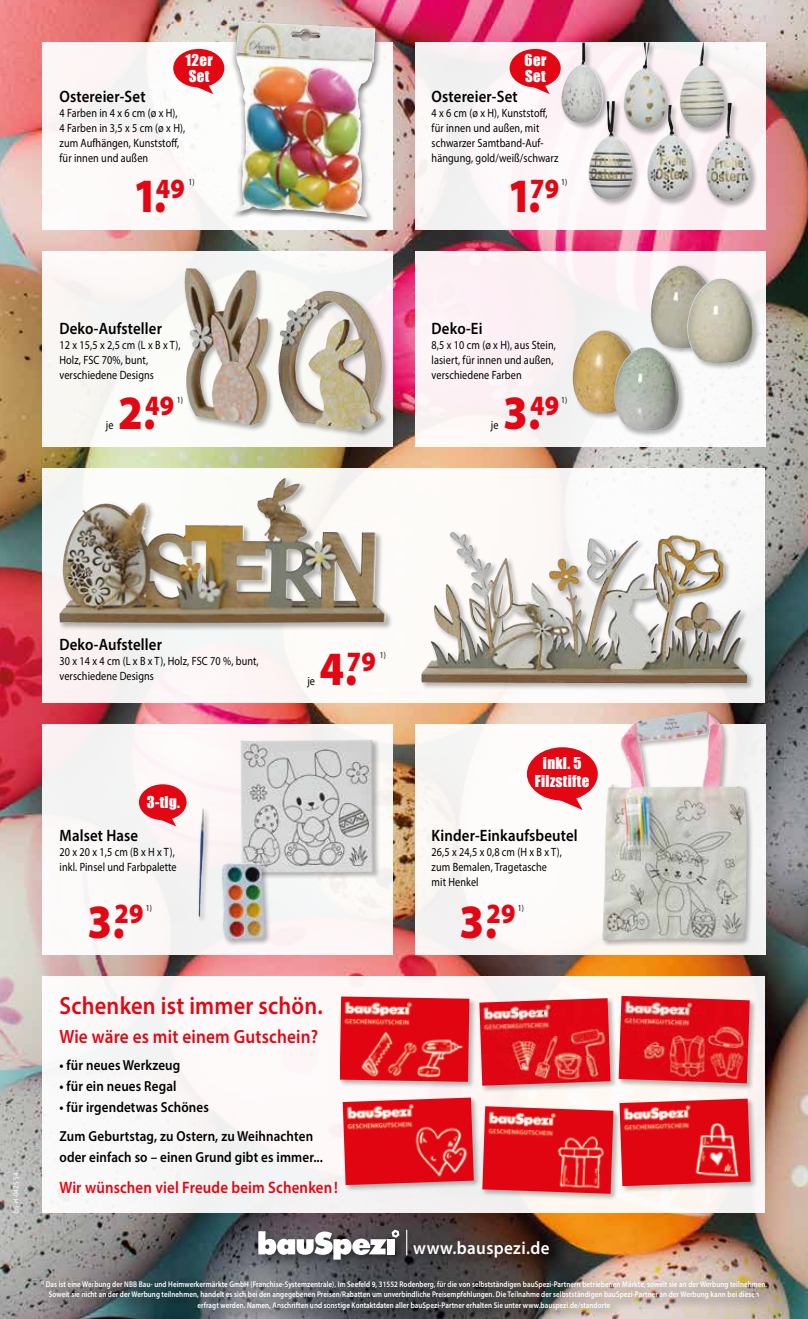
<style>
.page{position:relative;width:808px;height:1319px;background:#fff}
.page>*{position:absolute;margin:0;border:0;box-sizing:border-box;transform-origin:0 0}
.t1{font:900 48px "Myriad Pro";color:#e30613;scale:.9 1}
.t2{font:600 24.9px "Myriad Pro";letter-spacing:.01em;color:#e30613;scale:.9 1}
.t3{font:600 19.2px "Myriad Pro";letter-spacing:.01em;color:#e30613;scale:.9 1}
.t4{font:600 18px "Myriad Pro";letter-spacing:.02em;color:#fff;scale:.95 1}
.t5{font:600 16.65px "Myriad Pro";letter-spacing:.01em;color:#e30613;scale:.9 1}
.t6{font:600 16.5px "Myriad Pro";letter-spacing:.01em;color:#000;scale:.9 1}
.t7{font:15px/16.5px "Impact";letter-spacing:.02em;color:#fff}
.t8{font:600 14.55px/29.1px "Myriad Pro";letter-spacing:.01em;color:#000;scale:.9 1}
.t9{font:12px/15px "Myriad Pro";letter-spacing:.01em;color:#000;scale:.85 1}
.t10{font:9px "Myriad Pro";color:#000;scale:.85 1}
.t11{font:600 8.25px/10.5px "Myriad Pro";letter-spacing:.01em;color:#fff;text-align:center;scale:.85 1}
.t12{font:7.5px "Myriad Pro";letter-spacing:.02em;color:#fff;scale:.9 1}
</style>
<div class="page">
<img style="left:0;top:0;width:808px;height:1318px">
<div style="left:254px;top:1225px;width:308px;height:47px;background:#000;opacity:.5"></div>
<svg style="left:258px;top:1229px;width:141px;height:30px"></svg>
<div style="left:387px;top:1238px;width:8px;height:16px;background:#fff"></div>
<svg style="left:406px;top:1229px;width:1px;height:26px"></svg>
<div style="left:43px;top:724px;width:350px;height:230px;background:#fbf7f7"></div>
<div style="left:43px;top:468px;width:722px;height:234px;background:#fcfaf8"></div>
<div style="left:43px;top:976px;width:722px;height:236px;background:#fbf8f8"></div>
<div style="left:415px;top:724px;width:350px;height:230px;background:#fff"></div>
<div style="left:37px;top:1276px;width:742px;height:42px;background:#000;opacity:.5"></div>
<div style="left:338px;top:994px;width:139px;height:95px;background:#000;opacity:.3"></div>
<img style="left:340px;top:996px;width:129px;height:85px">
<div style="left:481px;top:1104px;width:140px;height:97px;background:#000;opacity:.3"></div>
<img style="left:482px;top:1106px;width:131px;height:87px">
<div style="left:618px;top:1097px;width:140px;height:96px;background:#000;opacity:.3"></div>
<img style="left:619px;top:1098px;width:131px;height:87px">
<div style="left:342px;top:1096px;width:139px;height:96px;background:#000;opacity:.3"></div>
<img style="left:343px;top:1097px;width:131px;height:87px">
<div style="left:601px;top:709px;width:153px;height:238px;background:#000;opacity:.3"></div>
<img style="left:615px;top:712px;width:83px;height:75px">
<div style="left:43px;top:43px;width:350px;height:187px;background:#fff"></div>
<div style="left:43px;top:251px;width:350px;height:195px;background:#f9f7f5"></div>
<div style="left:173px;top:49px;width:51px;height:38px;background:#e30613;border-radius:50%"></div>
<svg style="left:194px;top:84px;width:19px;height:10px"></svg>
<div style="left:415px;top:43px;width:350px;height:187px;background:#fdf4f7"></div>
<div style="left:415px;top:251px;width:350px;height:195px;background:#fcf1f5"></div>
<div style="left:560px;top:41px;width:198px;height:168px;background:#000;opacity:.3"></div>
<img style="left:679px;top:43px;width:24px;height:83px">
<div style="left:58px;top:476px;width:335px;height:155px;background:#000;opacity:.3"></div>
<img style="left:257px;top:481px;width:23px;height:57px">
<div style="left:420px;top:530px;width:335px;height:160px;background:#000;opacity:.3"></div>
<img style="left:450px;top:532px;width:35px;height:87px">
<div style="left:239px;top:738px;width:141px;height:142px;background:#000;opacity:.3"></div>
<img style="left:240px;top:739px;width:133px;height:134px">
<div style="left:510px;top:49px;width:51px;height:38px;background:#e30613;border-radius:50%"></div>
<svg style="left:531px;top:84px;width:19px;height:10px"></svg>
<div style="left:571px;top:264px;width:151px;height:157px;background:#000;opacity:.3"></div>
<img style="left:650px;top:265px;width:65px;height:12px">
<div style="left:613px;top:277px;width:148px;height:161px;background:#000;opacity:.3"></div>
<img style="left:687px;top:278px;width:63px;height:85px">
<div style="left:183px;top:266px;width:93px;height:166px;background:#000;opacity:.3"></div>
<img style="left:184px;top:268px;width:13px;height:131px">
<div style="left:277px;top:289px;width:113px;height:150px;background:#000;opacity:.3"></div>
<img style="left:278px;top:291px;width:48px;height:106px">
<div style="left:230px;top:22px;width:148px;height:203px;background:#000;opacity:.3"></div>
<div style="left:234px;top:21px;width:148px;height:203px;background:#000;opacity:.3"></div>
<div style="left:478px;top:996px;width:140px;height:96px;background:#000;opacity:.3"></div>
<img style="left:479px;top:997px;width:131px;height:88px">
<div style="left:617px;top:994px;width:140px;height:96px;background:#000;opacity:.3"></div>
<img style="left:619px;top:995px;width:131px;height:88px">
<div style="left:139px;top:784px;width:48px;height:36px;background:#e30613;border-radius:50%"></div>
<svg style="left:160px;top:817px;width:16px;height:9px"></svg>
<div style="left:527px;top:747px;width:71px;height:53px;background:#e30613;border-radius:50%"></div>
<svg style="left:556px;top:796px;width:26px;height:13px"></svg>
<div style="left:197px;top:806px;width:75px;height:141px;background:#000;opacity:.3"></div>
<img style="left:198px;top:806px;width:67px;height:133px">
<h3 class="t7" style="left:186px;top:51px;width:29px">12er<br>Set</h3>
<h3 class="t7" style="left:525px;top:51px;width:23px">6er<br>Set</h3>
<h3 class="t6" style="left:60px;top:86px;width:97px">Ostereier-Set</h3>
<h3 class="t9" style="left:60px;top:105px;width:149px">4 Farben in 4 x 6 cm (ø x H),<br>4 Farben in 3,5 x 5 cm (ø x H), zum Aufhängen, Kunststoff, für innen und außen</h3>
<h3 class="t6" style="left:432px;top:86px;width:97px">Ostereier-Set</h3>
<h3 class="t9" style="left:432px;top:105px;width:151px">4 x 6 cm (ø x H), Kunststoff, für innen und außen, mit schwarzer Samtband-Auf&shy;hängung, gold/weiß/schwarz</h3>
<p class="t10" style="left:188px;top:176px;width:9px">1)</p>
<h1 class="t1" style="left:133px;top:164px;width:59px">1.<sup>49</sup></h1>
<p class="t10" style="left:561px;top:176px;width:9px">1)</p>
<h1 class="t1" style="left:507px;top:164px;width:59px">1.<sup>79</sup></h1>
<h3 class="t6" style="left:60px;top:317px;width:115px">Deko-Aufsteller</h3>
<h3 class="t9" style="left:60px;top:337px;width:144px">12 x 15,5 x 2,5 cm (L x B x T),<br>Holz, FSC 70%, bunt, verschiedene Designs</h3>
<h3 class="t6" style="left:432px;top:317px;width:58px">Deko-Ei</h3>
<h3 class="t9" style="left:432px;top:337px;width:148px">8,5 x 10 cm (ø x H), aus Stein, lasiert, für innen und außen, verschiedene Farben</h3>
<h1 class="t1" style="left:118px;top:381px;width:64px">2.<sup>49</sup></h1>
<p class="t10" style="left:177px;top:394px;width:9px">1)</p>
<h3 class="t9" style="left:106px;top:417px;width:11px">je</h3>
<h1 class="t1" style="left:503px;top:381px;width:64px">3.<sup>49</sup></h1>
<p class="t10" style="left:561px;top:394px;width:9px">1)</p>
<h3 class="t9" style="left:491px;top:417px;width:11px">je</h3>
<h3 class="t6" style="left:60px;top:634px;width:115px">Deko-Aufsteller</h3>
<h3 class="t9" style="left:60px;top:653px;width:236px">30 x 14 x 4 cm (L x B x T), Holz, FSC 70 %, bunt, verschiedene Designs</h3>
<p class="t10" style="left:380px;top:649px;width:9px">1)</p>
<h1 class="t1" style="left:320px;top:637px;width:64px">4.<sup>79</sup></h1>
<h3 class="t9" style="left:307px;top:673px;width:11px">je</h3>
<h3 class="t7" style="left:147px;top:793px;width:35px">3-tlg.</h3>
<h3 class="t6" style="left:60px;top:825px;width:89px">Malset Hase</h3>
<h3 class="t9" style="left:60px;top:844px;width:139px">20 x 20 x 1,5 cm (B x H x T), inkl. Pinsel und Farbpalette</h3>
<h3 class="t7" style="left:535px;top:753px;width:56px;line-height:18px;text-align:center">inkl. 5<br>Filzstifte</h3>
<h3 class="t6" style="left:432px;top:825px;width:164px">Kinder-Einkaufsbeutel</h3>
<h3 class="t9" style="left:432px;top:844px;width:155px">26,5 x 24,5 x 0,8 cm (H x B x T), zum Bemalen, Tragetasche mit Henkel</h3>
<p class="t10" style="left:146px;top:902px;width:9px">1)</p>
<p class="t10" style="left:518px;top:902px;width:9px">1)</p>
<h1 class="t1" style="left:87px;top:889px;width:64px">3.<sup>29</sup></h1>
<h1 class="t1" style="left:459px;top:889px;width:64px">3.<sup>29</sup></h1>
<p class="t12" style="left:11px;top:1212px;width:46px;rotate:-90deg">bS-H-0425-S4</p>
<h2 class="t2" style="left:60px;top:989px;width:294px">Schenken ist immer schön.</h2>
<h3 class="t3" style="left:60px;top:1024px;width:289px">Wie wäre es mit einem Gutschein?</h3>
<h3 class="t8" style="left:60px;top:1050px;width:136px">• für neues Werkzeug</h3>
<h3 class="t8" style="left:60px;top:1070px;width:131px">• für ein neues Regal</h3>
<h3 class="t8" style="left:60px;top:1091px;width:283px">• für irgendetwas Schönes<br>Zum Geburtstag, zu Ostern, zu Weihnachten</h3>
<h3 class="t8" style="left:60px;top:1141px;width:294px">oder einfach so – einen Grund gibt es immer...</h3>
<h3 class="t5" style="left:60px;top:1176px;width:311px">Wir wünschen viel Freude beim Schenken!</h3>
<h3 class="t4" style="left:413px;top:1236px;width:145px">www.bauspezi.de</h3>
<p class="t11" style="left:41px;top:1278px;width:856px"><sup>1)</sup> Das ist eine Werbung der NBB Bau- und Heimwerkermärkte GmbH (Franchise-Systemzentrale), Im Seefeld 9, 31552 Rodenberg, für die von selbstständigen bauSpezi-Partnern betriebenen Märkte, soweit sie an der Werbung teilnehmen.<br>Soweit sie nicht an der der Werbung teilnehmen, handelt es sich bei den angegebenen Preisen/Rabatten um unverbindliche Preisempfehlungen. Die Teilnahme der selbstständigen bauSpezi-Partner an der Werbung kann bei diesen erfragt werden. Namen, Anschriften und sonstige Kontaktdaten aller bauSpezi-Partner erhalten Sie unter www.bauspezi.de/standorte</p>
</div>
